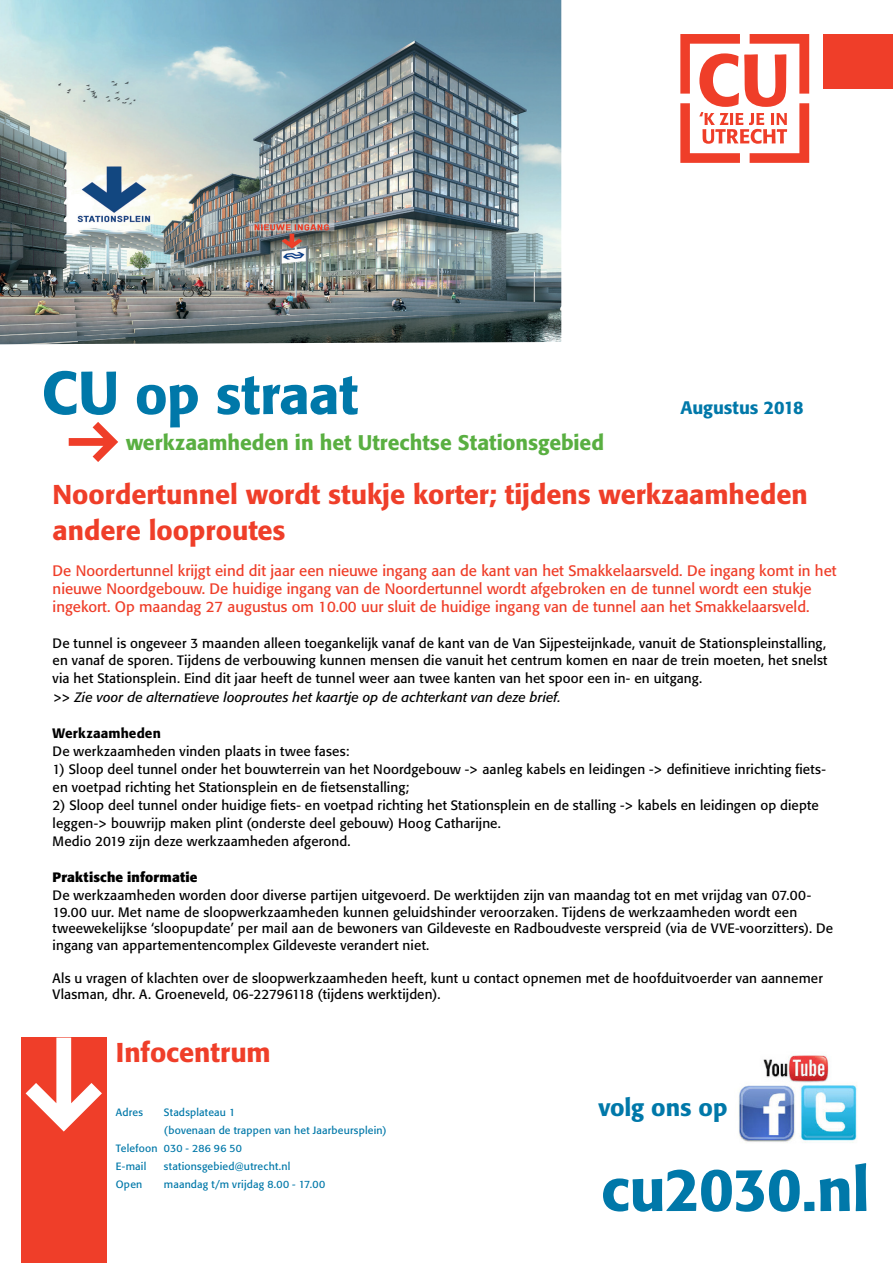
<style>
.page{position:relative;width:893px;height:1263px;background:#fff}
.page>*{position:absolute;margin:0;border:0;box-sizing:border-box;transform-origin:0 0}
.t1{font:500 60px "Formata BQ";letter-spacing:-.015em;color:#0078a9}
.t2{font:500 54px "Formata BQ";letter-spacing:-.005em;color:#0078a9}
.Platte_Tekst{font:500 27px/36px "Formata BQ";color:#ef3e29}
.Kop1{font:500 27px "Formata BQ";color:#ef3e29}
.t3{font:500 24px "Formata BQ";letter-spacing:-.005em;color:#0078a9}
.t4{font:500 21px "Formata BQ";color:#59af41}
.t5{font:500 18px "Formata BQ";color:#0078a9}
.Platte_Tekst-2{font:15px/18px "Formata BQ";color:#ef3e29}
.Intro{font:13.5px/16.5px "Formata BQ";letter-spacing:.01em;color:#000}
.Intro-2{font:italic 13.5px "Formata BQ";letter-spacing:.01em;color:#000}
.Intro-3{font:700 13.5px "Formata BQ";letter-spacing:.01em;color:#000}
.Intro-4{font:500 13.5px "Formata BQ";letter-spacing:.01em;color:#000}
.Platte_Tekst_kleiner{font:10.5px "Formata BQ";letter-spacing:.02em;color:#0078a9}
.s1{font-size:60px}
.s2{font-style:normal}
</style>
<div class="page">
<svg style="left:680px;top:34px;width:129px;height:129px"></svg>
<div style="left:823px;top:34px;width:70px;height:55px;background:#ef3e29"></div>
<div style="left:21px;top:1037px;width:85px;height:226px;background:#ef3e29"></div>
<svg style="left:26px;top:1037px;width:76px;height:94px"></svg>
<svg style="left:69px;top:422px;width:49px;height:40px"></svg>
<img style="left:738px;top:1055px;width:119px;height:88px">
<img style="left:0;top:0;width:561px;height:344px">
<p class="t2" style="left:41px;top:362px;width:318px"><span class="s1">CU</span> op straat</p>
<p class="t4" style="left:126px;top:430px;width:480px">werkzaamheden in het Utrechtse Stationsgebied</p>
<p class="t5" style="left:680px;top:397px;width:125px">Augustus 2018</p>
<p class="Platte_Tekst" style="left:53px;top:476px;width:757px">Noordertunnel wordt stukje korter; tijdens werkzaamheden andere looproutes</p>
<p class="Platte_Tekst-2" style="left:53px;top:562px;width:785px">De Noordertunnel krijgt eind dit jaar een nieuwe ingang aan de kant van het Smakkelaarsveld. De ingang komt in het nieuwe Noordgebouw. De huidige ingang van de Noordertunnel wordt afgebroken en de tunnel wordt een stukje ingekort. Op maandag 27 augustus om 10.00 uur sluit de huidige ingang van de tunnel aan het Smakkelaarsveld.</p>
<p class="Intro" style="left:53px;top:635px;width:776px">De tunnel is ongeveer 3 maanden alleen toegankelijk vanaf de kant van de Van Sijpesteijnkade, vanuit de Stationspleinstalling, en vanaf de sporen. Tijdens de verbouwing kunnen mensen die vanuit het centrum komen en naar de trein moeten, het snelst</p>
<p class="Intro" style="left:53px;top:669px;width:651px">via het Stationsplein. Eind dit jaar heeft de tunnel weer aan twee kanten van het spoor een in- en uitgang.</p>
<p class="Intro-2" style="left:53px;top:689px;width:510px"><span class="s2">&gt;&gt;</span> Zie voor de alternatieve looproutes het kaartje op de achterkant van deze brief.</p>
<p class="Intro-4" style="left:53px;top:725px;width:110px">Werkzaamheden</p>
<p class="Intro" style="left:53px;top:743px;width:298px">De werkzaamheden vinden plaats in twee fases:</p>
<p class="Intro" style="left:53px;top:760px;width:775px;line-height:18px">1) Sloop deel tunnel onder het bouwterrein van het Noordgebouw -&gt; aanleg kabels en leidingen -&gt; definitieve inrichting fiets&shy;en voetpad richting het Stationsplein en de fietsenstalling;</p>
<p class="Intro" style="left:53px;top:796px;width:768px;line-height:18px">2) Sloop deel tunnel onder huidige fiets- en voetpad richting het Stationsplein en de stalling -&gt; kabels en leidingen op diepte leggen-&gt; bouwrijp maken plint (onderste deel gebouw) Hoog Catharijne.</p>
<p class="Intro" style="left:53px;top:833px;width:299px">Medio 2019 zijn deze werkzaamheden afgerond.</p>
<p class="Intro-3" style="left:53px;top:869px;width:146px">Praktische informatie</p>
<p class="Intro" style="left:53px;top:887px;width:782px">De werkzaamheden worden door diverse partijen uitgevoerd. De werktijden zijn van maandag tot en met vrijdag van 07.00- 19.00 uur. Met name de sloopwerkzaamheden kunnen geluidshinder veroorzaken. Tijdens de werkzaamheden wordt een tweewekelijkse ‘sloopupdate’ per mail aan de bewoners van Gildeveste en Radboudveste verspreid (via de VVE-voorzitters). De ingang van appartementencomplex Gildeveste verandert niet.</p>
<p class="Intro" style="left:53px;top:969px;width:772px">Als u vragen of klachten over de sloopwerkzaamheden heeft, kunt u contact opnemen met de hoofduitvoerder van aannemer<br>Vlasman, dhr. A. Groeneveld, 06-22796118 (tijdens werktijden).</p>
<p class="Kop1" style="left:116px;top:1036px;width:156px">Infocentrum</p>
<p class="Platte_Tekst_kleiner" style="left:116px;top:1106px;width:29px">Adres</p>
<p class="Platte_Tekst_kleiner" style="left:164px;top:1106px;width:73px">Stadsplateau 1</p>
<p class="t3" style="left:598px;top:1093px;width:131px">volg ons op</p>
<p class="Platte_Tekst_kleiner" style="left:164px;top:1124px;width:224px">(bovenaan de trappen van het Jaarbeursplein)</p>
<p class="Platte_Tekst_kleiner" style="left:116px;top:1142px;width:128px">Telefoon 030 - 286 96 50</p>
<p class="Platte_Tekst_kleiner" style="left:116px;top:1160px;width:32px">E-mail</p>
<p class="Platte_Tekst_kleiner" style="left:164px;top:1160px;width:128px">stationsgebied@utrecht.nl</p>
<p class="Platte_Tekst_kleiner" style="left:116px;top:1178px;width:28px">Open</p>
<p class="Platte_Tekst_kleiner" style="left:164px;top:1178px;width:163px">maandag t/m vrijdag 8.00 - 17.00</p>
<p class="t1" style="left:601px;top:1153px;width:270px">cu2030.nl</p>
</div>
